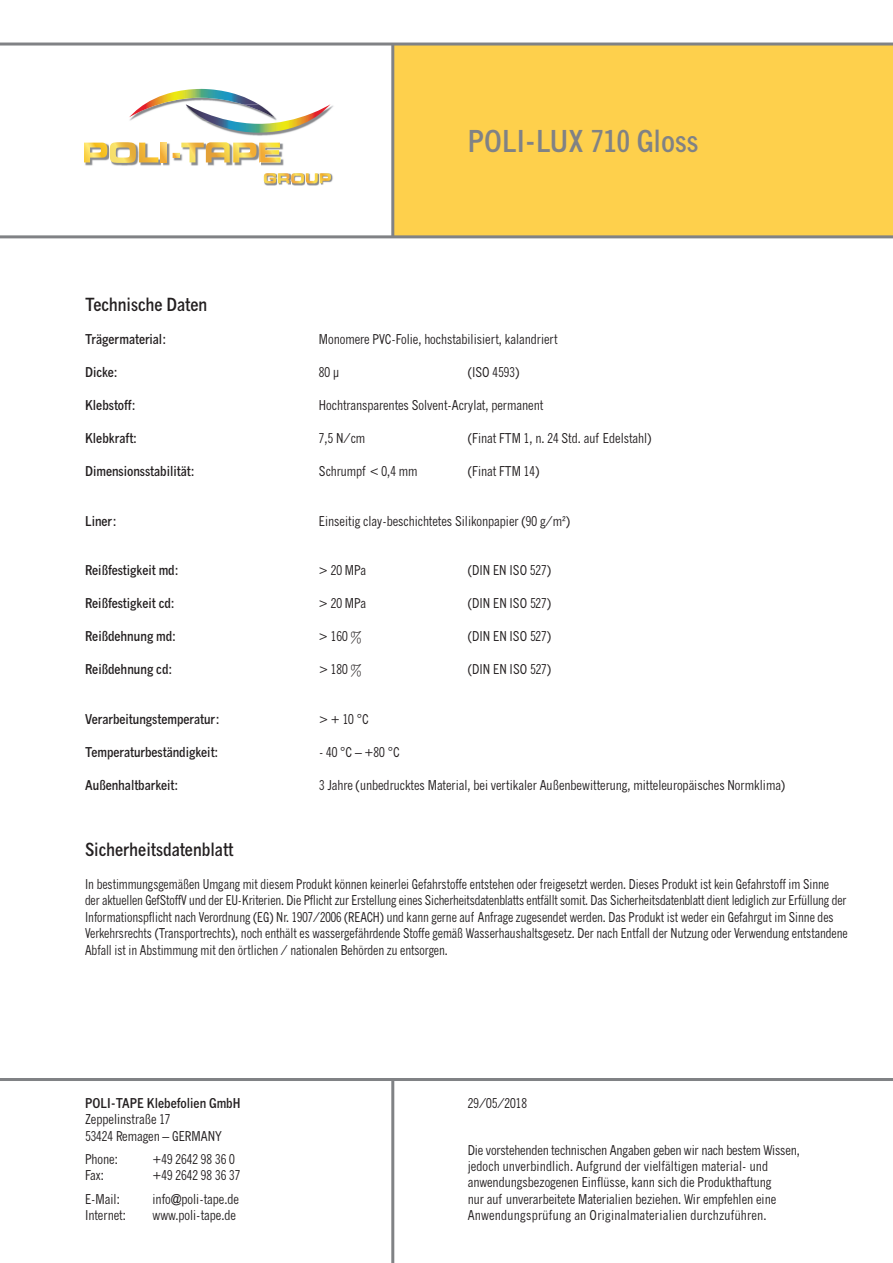
<style>
.page{position:relative;width:893px;height:1263px;background:#fff}
.page>*{position:absolute;margin:0;border:0;box-sizing:border-box;transform-origin:0 0}
.t1{font:700 condensed 30px "News Gothic MT Pro";color:#808285}
.t2{font:700 condensed 18px "News Gothic MT Pro";color:#231f20}
.t3{font:condensed 13.5px/16.2px "News Gothic MT Pro";color:#231f20}
.t4{font:condensed 13.5px/16.5px "News Gothic MT Pro";color:#231f20;scale:.95 1}
.t5{font:700 condensed 13.5px "News Gothic MT Pro";color:#231f20}
</style>
<div class="page">
<div style="left:393px;top:44px;width:500px;height:193px;background:#fed04c"></div>
<hr style="left:0;top:235px;width:893px;height:3px;background:#808285">
<hr style="left:0;top:43px;width:893px;height:3px;background:#808285">
<hr style="left:391px;top:44px;width:3px;height:193px;background:#808285">
<hr style="left:0;top:1078px;width:893px;height:3px;background:#808285">
<hr style="left:391px;top:1079px;width:3px;height:184px;background:#808285">
<svg style="left:264px;top:173px;width:69px;height:13px"></svg>
<img style="left:162px;top:143px;width:8px;height:23px">
<svg style="left:84px;top:142px;width:78px;height:24px"></svg>
<svg style="left:161px;top:143px;width:6px;height:19px"></svg>
<img style="left:280px;top:143px;width:4px;height:23px">
<svg style="left:173px;top:142px;width:107px;height:24px"></svg>
<img style="left:236px;top:105px;width:97px;height:31px">
<svg style="left:129px;top:89px;width:202px;height:44px"></svg>
<h1 class="t1" style="left:468px;top:123px;width:232px">POLI-LUX 710 Gloss</h1>
<h2 class="t2" style="left:85px;top:293px;width:124px">Technische Daten</h2>
<p class="t5" style="left:85px;top:331px;width:83px">Trägermaterial:</p>
<p class="t3" style="left:319px;top:331px;width:240px">Monomere PVC-Folie, hochstabilisiert, kalandriert</p>
<p class="t5" style="left:85px;top:364px;width:34px">Dicke:</p>
<p class="t3" style="left:319px;top:364px;width:22px">80 µ</p>
<p class="t3" style="left:468px;top:364px;width:53px">(ISO 4593)</p>
<p class="t5" style="left:85px;top:397px;width:52px">Klebstoff:</p>
<p class="t3" style="left:319px;top:397px;width:226px">Hochtransparentes Solvent-Acrylat, permanent</p>
<p class="t5" style="left:85px;top:430px;width:54px">Klebkraft:</p>
<p class="t3" style="left:319px;top:430px;width:48px">7,5 N/cm</p>
<p class="t3" style="left:468px;top:430px;width:185px">(Finat FTM 1, n. 24 Std. auf Edelstahl)</p>
<p class="t5" style="left:85px;top:463px;width:111px">Dimensionsstabilität:</p>
<p class="t3" style="left:319px;top:463px;width:100px">Schrumpf &lt; 0,4 mm</p>
<p class="t3" style="left:468px;top:463px;width:73px">(Finat FTM 14)</p>
<p class="t5" style="left:85px;top:512px;width:33px">Liner:</p>
<p class="t3" style="left:319px;top:513px;width:253px">Einseitig clay-beschichtetes Silikonpapier (90 g/m²)</p>
<p class="t5" style="left:85px;top:562px;width:95px">Reißfestigkeit md:</p>
<p class="t3" style="left:319px;top:562px;width:49px">&gt; 20 MPa</p>
<p class="t3" style="left:468px;top:562px;width:85px">(DIN EN ISO 527)</p>
<p class="t5" style="left:85px;top:595px;width:91px">Reißfestigkeit cd:</p>
<p class="t3" style="left:319px;top:595px;width:49px">&gt; 20 MPa</p>
<p class="t3" style="left:468px;top:595px;width:85px">(DIN EN ISO 527)</p>
<p class="t5" style="left:85px;top:628px;width:92px">Reißdehnung md:</p>
<p class="t3" style="left:319px;top:628px;width:44px">&gt; 160 %</p>
<p class="t3" style="left:468px;top:628px;width:85px">(DIN EN ISO 527)</p>
<p class="t5" style="left:85px;top:661px;width:89px">Reißdehnung cd:</p>
<p class="t3" style="left:319px;top:661px;width:44px">&gt; 180 %</p>
<p class="t3" style="left:468px;top:661px;width:85px">(DIN EN ISO 527)</p>
<p class="t5" style="left:85px;top:710px;width:136px">Verarbeitungstemperatur:</p>
<p class="t3" style="left:319px;top:711px;width:51px">&gt; + 10 °C</p>
<p class="t5" style="left:85px;top:743px;width:135px">Temperaturbeständigkeit:</p>
<p class="t3" style="left:319px;top:744px;width:82px">- 40 °C – +80 °C</p>
<p class="t5" style="left:85px;top:776px;width:95px">Außenhaltbarkeit:</p>
<p class="t3" style="left:319px;top:777px;width:468px">3 Jahre (unbedrucktes Material, bei vertikaler Außenbewitterung, mitteleuropäisches Normklima)</p>
<h2 class="t2" style="left:85px;top:838px;width:150px">Sicherheitsdatenblatt</h2>
<p class="t4" style="left:85px;top:875px;width:804px">In bestimmungsgemäßen Umgang mit diesem Produkt können keinerlei Gefahrstoffe entstehen oder freigesetzt werden. Dieses Produkt ist kein Gefahrstoff im Sinne<br>der aktuellen GefStoffV und der EU-Kriterien. Die Pflicht zur Erstellung eines Sicherheitsdatenblatts entfällt somit. Das Sicherheitsdatenblatt dient lediglich zur Erfüllung der Informationspflicht nach Verordnung (EG) Nr. 1907/2006 (REACH) und kann gerne auf Anfrage zugesendet werden. Das Produkt ist weder ein Gefahrgut im Sinne des Verkehrsrechts (Transportrechts), noch enthält es wassergefährdende Stoffe gemäß Wasserhaushaltsgesetz. Der nach Entfall der Nutzung oder Verwendung entstandene Abfall ist in Abstimmung mit den örtlichen / nationalen Behörden zu entsorgen.</p>
<p class="t5" style="left:85px;top:1095px;width:157px">POLI-TAPE Klebefolien GmbH</p>
<p class="t3" style="left:85px;top:1111px;width:138px">Zeppelinstraße 17<br>53424 Remagen – GERMANY</p>
<p class="t3" style="left:85px;top:1151px;width:34px">Phone:</p>
<p class="t3" style="left:153px;top:1151px;width:84px">+49 2642 98 36 0</p>
<p class="t3" style="left:85px;top:1167px;width:20px">Fax:</p>
<p class="t3" style="left:153px;top:1167px;width:89px">+49 2642 98 36 37</p>
<p class="t3" style="left:85px;top:1191px;width:36px">E-Mail:</p>
<p class="t3" style="left:153px;top:1191px;width:88px">info@poli-tape.de</p>
<p class="t3" style="left:85px;top:1207px;width:42px">Internet:</p>
<p class="t3" style="left:153px;top:1207px;width:85px">www.poli-tape.de</p>
<p class="t3" style="left:468px;top:1095px;width:61px">29/05/2018</p>
<p class="t3" style="left:468px;top:1142px;width:334px">Die vorstehenden technischen Angaben geben wir nach bestem Wissen, jedoch unverbindlich. Aufgrund der vielfältigen material- und anwendungsbezogenen Einflüsse, kann sich die Produkthaftung<br>nur auf unverarbeitete Materialien beziehen. Wir empfehlen eine Anwendungsprüfung an Originalmaterialien durchzuführen.</p>
</div>
